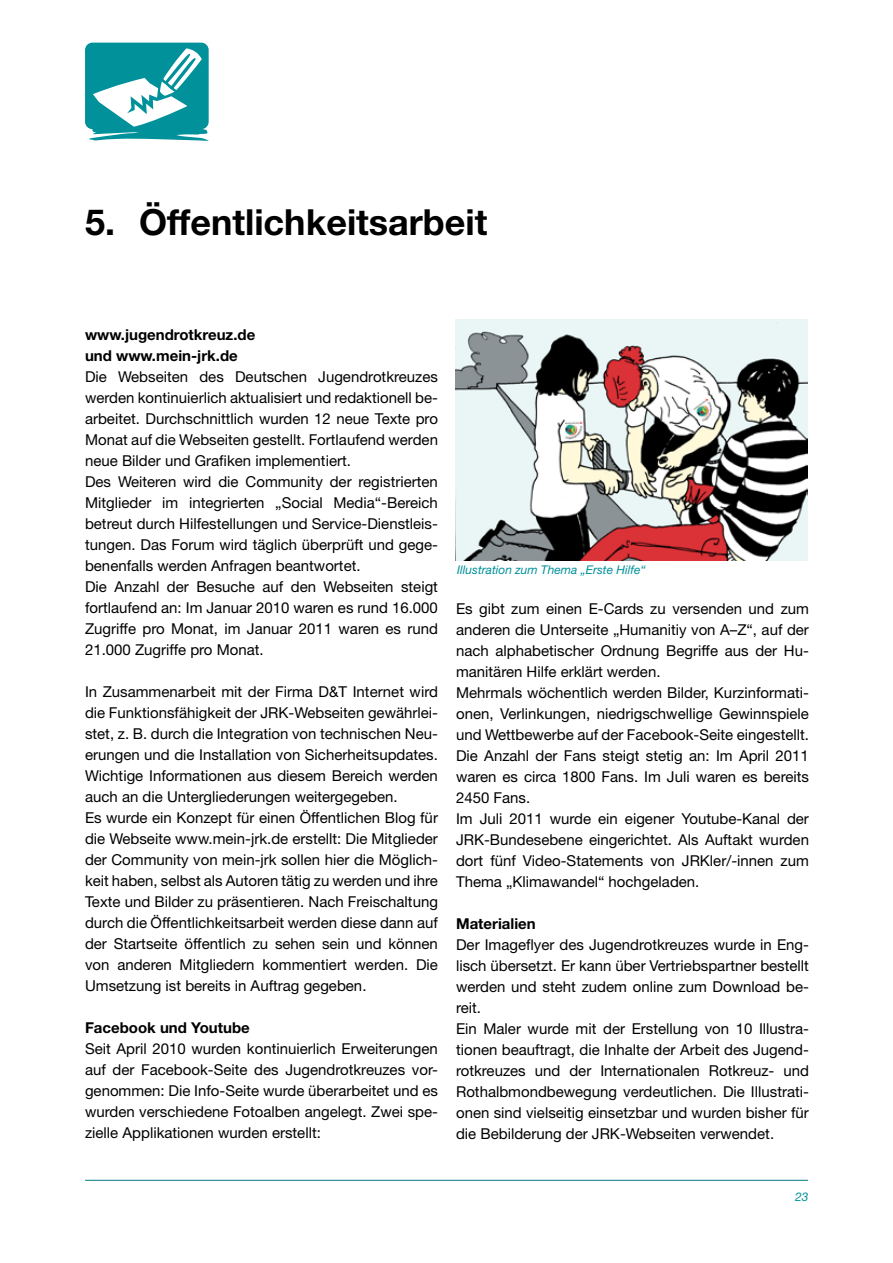
<style>
.page{position:relative;width:893px;height:1263px;background:#fff}
.page>*{position:absolute;margin:0;border:0;box-sizing:border-box;transform-origin:0 0}
.t1{font:700 36px "Helvetica Neue";color:#000}
.t2{font:15px/21px "Helvetica Neue";color:#000}
.t3{font:700 15px/21px "Helvetica Neue";color:#000}
.t4{font:italic 12px "Helvetica Neue";color:#00919a}
</style>
<div class="page">
<hr style="left:85px;top:1180px;width:723px;height:1px;background:#007c84">
<svg style="left:85px;top:43px;width:124px;height:98px"></svg>
<img style="left:455px;top:319px;width:353px;height:242px">
<h1 class="t1" style="left:85px;top:200px;width:404px">5. Öffentlichkeitsarbeit</h1>
<p class="t3" style="left:85px;top:324px;width:172px">www.jugendrotkreuz.de und www.mein-jrk.de</p>
<p class="t2" style="left:85px;top:366px;width:354px">Die Webseiten des Deutschen Jugendrotkreuzes werden kontinuierlich aktualisiert und redaktionell be&shy;arbeitet. Durchschnittlich wurden 12 neue Texte pro Monat auf die Webseiten gestellt. Fortlaufend werden neue Bilder und Grafiken implementiert.<br>Des Weiteren wird die Community der registrierten Mitglieder im integrierten „Social Media“-Bereich betreut durch Hilfestellungen und Service-Dienstleis&shy;tungen. Das Forum wird täglich überprüft und gege&shy;benenfalls werden Anfragen beantwortet.<br>Die Anzahl der Besuche auf den Webseiten steigt fortlaufend an: Im Januar 2010 waren es rund 16.000<br>Zugriffe pro Monat, im Januar 2011 waren es rund 21.000 Zugriffe pro Monat.</p>
<p class="t2" style="left:85px;top:681px;width:354px">In Zusammenarbeit mit der Firma D&amp;T Internet wird die Funktionsfähigkeit der JRK-Webseiten gewährlei&shy;stet, z. B. durch die Integration von technischen Neu&shy;erungen und die Installation von Sicherheitsupdates.<br>Wichtige Informationen aus diesem Bereich werden auch an die Untergliederungen weitergegeben.<br>Es wurde ein Konzept für einen Öffentlichen Blog für die Webseite www.mein-jrk.de erstellt: Die Mitglieder der Community von mein-jrk sollen hier die Möglich&shy;keit haben, selbst als Autoren tätig zu werden und ihre Texte und Bilder zu präsentieren. Nach Freischaltung durch die Öffentlichkeitsarbeit werden diese dann auf der Startseite öffentlich zu sehen sein und können von anderen Mitgliedern kommentiert werden. Die Umsetzung ist bereits in Auftrag gegeben.</p>
<p class="t3" style="left:85px;top:1017px;width:166px">Facebook und Youtube</p>
<p class="t2" style="left:85px;top:1038px;width:354px;text-align:justify">Seit April 2010 wurden kontinuierlich Erweiterungen auf der Facebook-Seite des Jugendrotkreuzes vor&shy;genommen: Die Info-Seite wurde überarbeitet und es wurden verschiedene Fotoalben angelegt. Zwei spe&shy;zielle Applikationen wurden erstellt:</p>
<p class="t4" style="left:457px;top:563px;width:190px">Illustration zum Thema „Erste Hilfe“</p>
<p class="t2" style="left:456px;top:598px;width:354px">Es gibt zum einen E-Cards zu versenden und zum anderen die Unterseite „Humanitiy von A–Z“, auf der nach alphabetischer Ordnung Begriffe aus der Hu&shy;manitären Hilfe erklärt werden.<br>Mehrmals wöchentlich werden Bilder, Kurzinformati&shy;onen, Verlinkungen, niedrigschwellige Gewinnspiele und Wettbewerbe auf der Facebook-Seite eingestellt.<br>Die Anzahl der Fans steigt stetig an: Im April 2011 waren es circa 1800 Fans. Im Juli waren es bereits 2450 Fans.<br>Im Juli 2011 wurde ein eigener Youtube-Kanal der JRK-Bundesebene eingerichtet. Als Auftakt wurden dort fünf Video-Statements von JRKler/-innen zum Thema „Klimawandel“ hochgeladen.</p>
<p class="t3" style="left:456px;top:912px;width:81px">Materialien</p>
<p class="t2" style="left:456px;top:934px;width:354px">Der Imageflyer des Jugendrotkreuzes wurde in Eng&shy;lisch übersetzt. Er kann über Vertriebspartner bestellt werden und steht zudem online zum Download be&shy;reit.<br>Ein Maler wurde mit der Erstellung von 10 Illustra&shy;tionen beauftragt, die Inhalte der Arbeit des Jugend&shy;rotkreuzes und der Internationalen Rotkreuz- und Rothalbmondbewegung verdeutlichen. Die Illustrati&shy;onen sind vielseitig einsetzbar und wurden bisher für die Bebilderung der JRK-Webseiten verwendet.</p>
<p class="t4" style="left:795px;top:1190px;width:15px">23</p>
</div>
